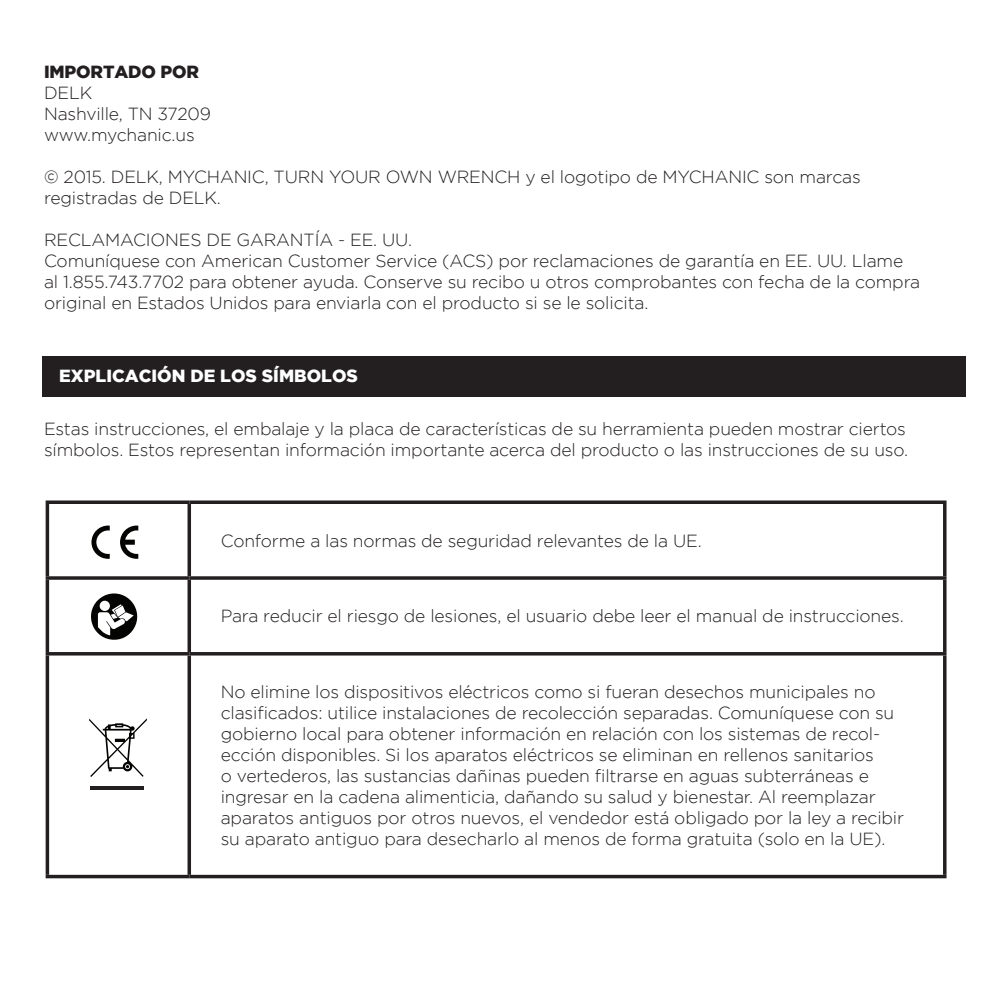
<style>
.page{position:relative;width:1008px;height:1008px;background:#fff}
.page>*{position:absolute;margin:0;border:0;box-sizing:border-box;transform-origin:0 0}
.t1{font:300 17.5px/21px "Gotham";letter-spacing:-.01em;color:#231f20}
.t2{font:900 17.5px "Gotham";color:#fff}
.t3{font:900 17.5px "Gotham";letter-spacing:-.01em;color:#231f20}
</style>
<div class="page">
<div style="left:42px;top:356px;width:924px;height:41px;background:#231f20"></div>
<svg style="left:46px;top:500px;width:143px;height:4px"></svg>
<hr style="left:46px;top:504px;width:3px;height:72px;background:#231f20">
<svg style="left:189px;top:500px;width:758px;height:4px;background:#3e3a3b"></svg>
<hr style="left:188px;top:504px;width:3px;height:72px;background:#231f20">
<svg style="left:943px;top:504px;width:4px;height:72px"></svg>
<svg style="left:46px;top:576px;width:143px;height:4px"></svg>
<hr style="left:46px;top:580px;width:3px;height:72px;background:#231f20">
<svg style="left:189px;top:576px;width:758px;height:4px;background:#3e3a3b"></svg>
<hr style="left:188px;top:580px;width:3px;height:72px;background:#231f20">
<svg style="left:943px;top:580px;width:4px;height:72px"></svg>
<svg style="left:46px;top:652px;width:143px;height:4px"></svg>
<hr style="left:46px;top:656px;width:3px;height:219px;background:#231f20">
<svg style="left:189px;top:652px;width:758px;height:4px;background:#3e3a3b"></svg>
<hr style="left:188px;top:656px;width:3px;height:219px;background:#231f20">
<svg style="left:943px;top:656px;width:4px;height:219px"></svg>
<hr style="left:46px;top:875px;width:143px;height:3px;background:#231f20">
<hr style="left:189px;top:875px;width:758px;height:3px;background:#231f20">
<svg style="left:91px;top:526px;width:19px;height:33px"></svg>
<svg style="left:120px;top:526px;width:18px;height:33px"></svg>
<svg style="left:91px;top:593px;width:47px;height:47px"></svg>
<svg style="left:89px;top:718px;width:58px;height:59px"></svg>
<hr style="left:90px;top:786px;width:54px;height:4px;background:#231f20">
<p class="t3" style="left:44px;top:62px;width:156px">IMPORTADO POR</p>
<p class="t1" style="left:44px;top:82px;width:169px">DELK<br>Nashville, TN 37209 www.mychanic.us</p>
<p class="t1" style="left:44px;top:166px;width:818px">© 2015. DELK, MYCHANIC, TURN YOUR OWN WRENCH y el logotipo de MYCHANIC son marcas registradas de DELK.</p>
<p class="t1" style="left:44px;top:229px;width:878px">RECLAMACIONES DE GARANTÍA - EE. UU.<br>Comuníquese con American Customer Service (ACS) por reclamaciones de garantía en EE. UU. Llame al 1.855.743.7702 para obtener ayuda. Conserve su recibo u otros comprobantes con fecha de la compra original en Estados Unidos para enviarla con el producto si se le solicita.</p>
<p class="t2" style="left:59px;top:366px;width:300px">EXPLICACIÓN DE LOS SÍMBOLOS</p>
<p class="t1" style="left:44px;top:418px;width:866px">Estas instrucciones, el embalaje y la placa de características de su herramienta pueden mostrar ciertos símbolos. Estos representan información importante acerca del producto o las instrucciones de su uso.</p>
<p class="t1" style="left:221px;top:530px;width:482px">Conforme a las normas de seguridad relevantes de la UE.</p>
<p class="t1" style="left:221px;top:605px;width:685px">Para reducir el riesgo de lesiones, el usuario debe leer el manual de instrucciones.</p>
<p class="t1" style="left:221px;top:681px;width:685px">No elimine los dispositivos eléctricos como si fueran desechos municipales no clasificados: utilice instalaciones de recolección separadas. Comuníquese con su gobierno local para obtener información en relación con los sistemas de recol&shy;ección disponibles. Si los aparatos eléctricos se eliminan en rellenos sanitarios<br>o vertederos, las sustancias dañinas pueden filtrarse en aguas subterráneas e ingresar en la cadena alimenticia, dañando su salud y bienestar. Al reemplazar aparatos antiguos por otros nuevos, el vendedor está obligado por la ley a recibir su aparato antiguo para desecharlo al menos de forma gratuita (solo en la UE).</p>
</div>
